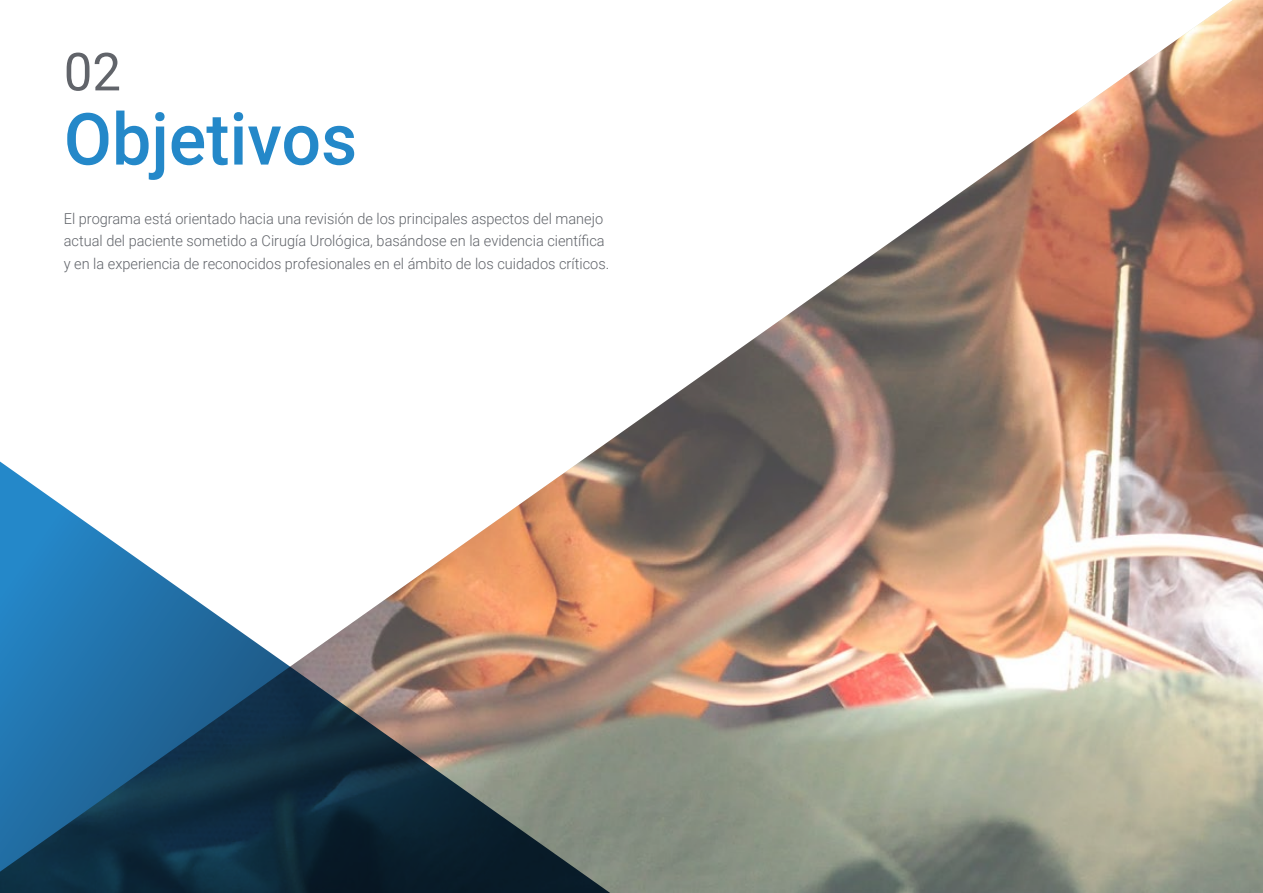
<style>
.page{position:relative;width:1263px;height:893px;background:#fff}
.page>*{position:absolute;margin:0;border:0;box-sizing:border-box;transform-origin:0 0}
.t1{font:500 72px "Roboto";color:#2488c9}
.t2{font:52.5px "Roboto";color:#61646a}
.t3{font:300 15px/22.5px "Roboto";color:#61646a}
</style>
<div class="page">
<img style="left:602px;top:0;width:661px;height:893px">
<svg style="left:0;top:446px;width:640px;height:447px"></svg>
<h2 class="t2" style="left:64px;top:35px;width:59px">02</h2>
<h1 class="t1" style="left:64px;top:89px;width:295px">Objetivos</h1>
<p class="t3" style="left:64px;top:207px;width:547px">El programa está orientado hacia una revisión de los principales aspectos del manejo actual del paciente sometido a Cirugía Urológica, basándose en la evidencia científica y en la experiencia de reconocidos profesionales en el ámbito de los cuidados críticos.</p>
</div>
